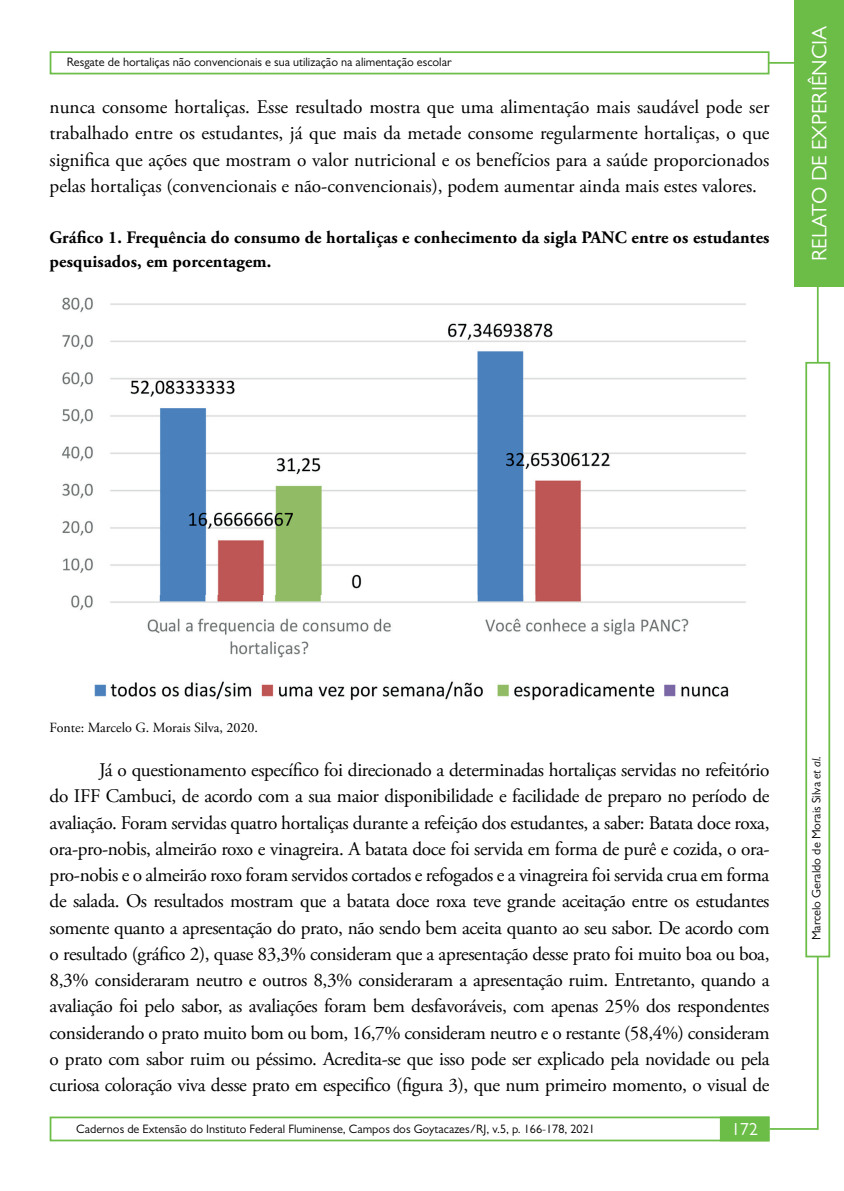
<style>
.page{position:relative;width:844px;height:1191px;background:#fff}
.page>*{position:absolute;margin:0;border:0;box-sizing:border-box;transform-origin:0 0}
.t1{font:21px "Gill Sans";color:#fff}
.t2{font:19.25px/26.2px "Adobe Garamond Pro";letter-spacing:-.015em;color:#000001;text-align:justify}
.t3{font:700 17.5px/24.5px "Adobe Garamond Pro";letter-spacing:.01em;color:#000001}
.t4{font:17.5px "Gill Sans";color:#fff}
.t5{font:14px "Adobe Garamond Pro";color:#000001}
.t6{font:12.25px "Gill Sans";color:#000001}
.s1{font-style:italic}
</style>
<div class="page">
<hr style="left:768px;top:62px;width:48px;height:2px;background:#6bbd47">
<div style="left:50px;top:1116px;width:719px;height:25px;border:2px solid #6bbd47"></div>
<hr style="left:816px;top:189px;width:2px;height:940px;background:#6bbd47">
<hr style="left:769px;top:1128px;width:48px;height:1px;background:#6bbd47">
<div style="left:805px;top:362px;width:25px;height:595px;background:#fff;border:2px solid #6bbd47"></div>
<div style="left:719px;top:1116px;width:50px;height:25px;background:#6bbd47;border:2px solid #6bbd47"></div>
<div style="left:50px;top:51px;width:719px;height:23px;border:2px solid #6bbd47"></div>
<div style="left:794px;top:0;width:49px;height:286px;background:#6bbd47"></div>
<img style="left:62px;top:297px;width:684px;height:404px">
<p class="t6" style="left:67px;top:55px;width:386px">Resgate de hortaliças não convencionais e sua utilização na alimentação escolar</p>
<p class="t2" style="left:50px;top:95px;width:721px">nunca consome hortaliças. Esse resultado mostra que uma alimentação mais saudável pode ser trabalhado entre os estudantes, já que mais da metade consome regularmente hortaliças, o que significa que ações que mostram o valor nutricional e os benefícios para a saúde proporcionados pelas hortaliças (convencionais e não-convencionais), podem aumentar ainda mais estes valores.</p>
<p class="t3" style="left:50px;top:225px;width:721px">Gráfico 1. Frequência do consumo de hortaliças e conhecimento da sigla PANC entre os estudantes pesquisados, em porcentagem.</p>
<p class="t1" style="left:807px;top:261px;width:237px;rotate:-90deg">RELATO DE EXPERIÊNCIA</p>
<p class="t5" style="left:50px;top:719px;width:210px">Fo nte: Marcelo G. Morais Silva, 2020.</p>
<p class="t2" style="left:50px;top:757px;width:721px;text-indent:50px">Já o questionamento específico foi direcionado a determinadas hortaliças servidas no refeitório do IFF Cambuci, de acordo com a sua maior disponibilidade e facilidade de preparo no período de avaliação. Foram servidas quatro hortaliças durante a refeição dos estudantes, a saber: Batata doce roxa, ora-pro-nobis, almeirão roxo e vinagreira. A batata doce foi servida em forma de purê e cozida, o ora&shy;pro-nobis e o almeirão roxo foram servidos cortados e refogados e a vinagreira foi servida crua em forma de salada. Os resultados mostram que a batata doce roxa teve grande aceitação entre os estudantes somente quanto a apresentação do prato, não sendo bem aceita quanto ao seu sabor. De acordo com o resultado (gráfico 2), quase 83,3% consideram que a apresentação desse prato foi muito boa ou boa, 8,3% consideraram neutro e outros 8,3% consideraram a apresentação ruim. Entretanto, quando a avaliação foi pelo sabor, as avaliações foram bem desfavoráveis, com apenas 25% dos respondentes considerando o prato muito bom ou bom, 16,7% consideram neutro e o restante (58,4%) consideram o prato com sabor ruim ou péssimo. Acredita-se que isso pode ser explicado pela novidade ou pela curiosa coloração viva desse prato em especifico (figura 3), que num primeiro momento, o visual de</p>
<p class="t6" style="left:76px;top:1122px;width:520px">Cadernos de Extensão do Instituto Federal Fluminense, Campos dos Goytacazes/RJ, v.5, p. 166-178, 2021</p>
<p class="t4" style="left:731px;top:1119px;width:28px">172</p>
<p class="t6" style="left:809px;top:940px;width:186px;rotate:-90deg">Marcelo Geraldo de Morais Silva <span class="s1">et al.</span></p>
</div>
